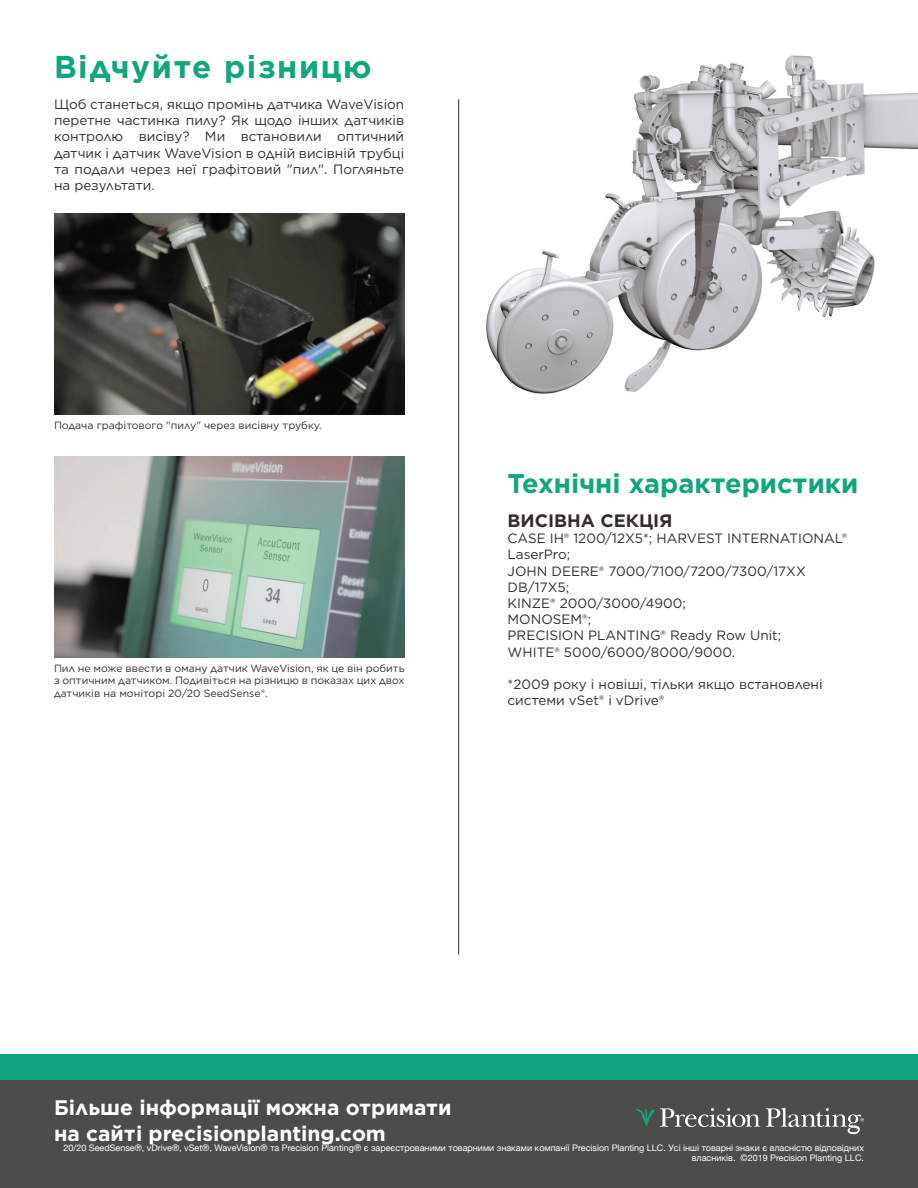
<style>
.page{position:relative;width:918px;height:1188px;background:#fff}
.page>*{position:absolute;margin:0;border:0;box-sizing:border-box;transform-origin:0 0}
.t1{font:700 31.5px "Gotham";letter-spacing:.05em;color:#10a67f}
.t2{font:700 27px "Gotham";color:#10a67f}
.t3{font:700 21px/25.2px "Gotham";color:#fff}
.t4{font:700 18px "Gotham";color:#342d2d}
.t5{font:13.5px/16.2px "Gotham";color:#342d2d}
.t6{font:10.5px/12.6px "Gotham";color:#342d2d;text-align:justify}
.t7{font:9px/10.5px "Helvetica Neue";color:#fff;text-align:right}
</style>
<div class="page">
<img style="left:54px;top:457px;width:350px;height:201px">
<img style="left:54px;top:214px;width:350px;height:201px">
<img style="left:459px;top:55px;width:459px;height:385px">
<div style="left:0;top:1080px;width:918px;height:108px;background:#4c4c49"></div>
<div style="left:0;top:1054px;width:918px;height:26px;background:#10a67f"></div>
<svg style="left:635px;top:1108px;width:125px;height:19px"></svg>
<svg style="left:766px;top:1108px;width:98px;height:26px"></svg>
<hr style="left:458px;top:99px;width:1px;height:856px;background:#342d2d">
<h1 class="t1" style="left:54px;top:46px;width:319px">Відчуйте різницю</h1>
<p class="t5" style="left:54px;top:96px;width:352px;text-align:justify">Щоб станеться, якщо промінь датчика WaveVision перетне частинка пилу? Як щодо інших датчиків контролю висіву? Ми встановили оптичний датчик і датчик WaveVision в одній висівній трубці та подали через неї графітовий "пил". Погляньте на результати.</p>
<p class="t6" style="left:54px;top:418px;width:269px">Подача графітового "пилу" через висівну трубку.</p>
<p class="t6" style="left:54px;top:661px;width:352px">Пил не може ввести в оману датчик WaveVision, як це він робить з оптичним датчиком. Подивіться на різницю в показах цих двох датчиків на моніторі 20/20 SeedSense®.</p>
<h2 class="t2" style="left:508px;top:466px;width:352px">Технічні характеристики</h2>
<h3 class="t4" style="left:508px;top:509px;width:166px">ВИСІВНА СЕКЦІЯ</h3>
<p class="t5" style="left:508px;top:530px;width:341px">CASE IH® 1200/12X5*; HARVEST INTERNATIONAL®<br>LaserPro;<br>JOHN DEERE® 7000/7100/7200/7300/17XX<br>DB/17X5;<br>KINZE® 2000/3000/4900;<br>MONOSEM®;<br>PRECISION PLANTING® Ready Row Unit;<br>WHITE® 5000/6000/8000/9000.</p>
<p class="t5" style="left:508px;top:676px;width:317px">*2009 року і новіші, тільки якщо встановлені системи vSet® і vDrive®</p>
<h3 class="t3" style="left:54px;top:1095px;width:399px">Більше інформації можна отримати на сайті precisionplanting.com</h3>
<p class="t7" style="left:63px;top:1143px;width:802px">20/20 SeedSense®, vDrive®, vSet®, WaveVision® та Precision Planting® є зареєстрованими товарними знаками компанії Precision Planting LLC. Усі інші товарні знаки є власністю відповідних власників. ©2019 Precision Planting LLC.</p>
</div>
